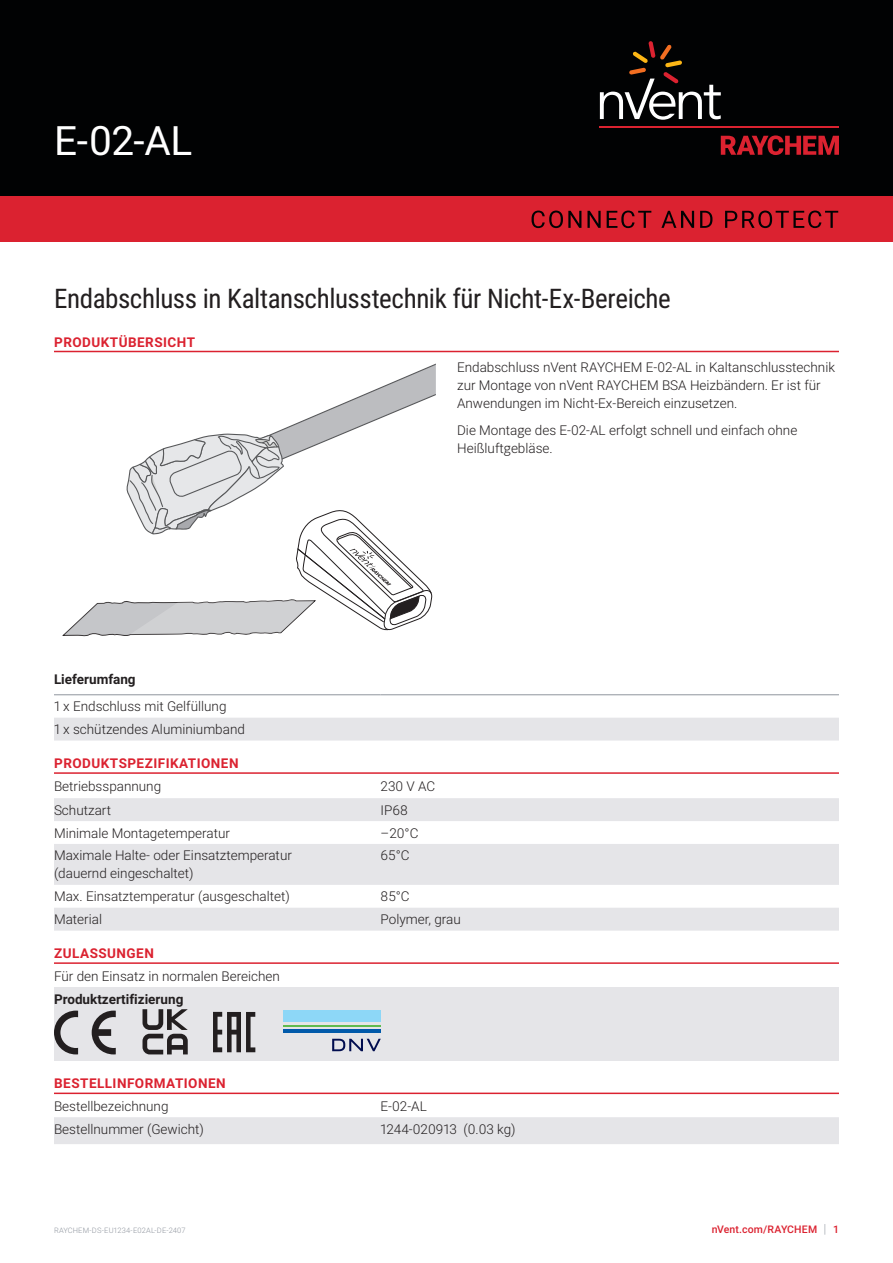
<style>
.page{position:relative;width:893px;height:1263px;background:#fff}
.page>*{position:absolute;margin:0;border:0;box-sizing:border-box;transform-origin:0 0}
.Title_Product_Name{font:40.5px "Roboto";color:#fff}
.Product_Description{font:27px "Roboto Condensed";letter-spacing:-.015em;color:#231f20}
.Bodytext_2{font:300 13.5px/18px "Roboto";color:#231f20}
.Bodytext_1{font:300 13.5px/18px "Roboto";color:#231f20}
.Subhead{font:700 13.5px "Roboto";letter-spacing:.035em;color:#db2230}
.Table_Text{font:300 13.5px "Roboto";color:#231f20}
.Subhead_L-2{font:700 13.5px "Roboto";color:#231f20}
.t1{font:500 10.5px "Roboto";letter-spacing:.015em;color:#db2230}
.t2{font:300 7.5px "Roboto";letter-spacing:.015em;color:#8f959e}
.s1{font-weight:300;font-size:12.6px;color:#8f959e}
</style>
<div class="page">
<div style="left:0;top:0;width:893px;height:196px;background:#010203"></div>
<div style="left:0;top:196px;width:893px;height:45px;background:#db2230"></div>
<svg style="left:532px;top:211px;width:306px;height:17px"></svg>
<svg style="left:721px;top:135px;width:118px;height:20px"></svg>
<hr style="left:600px;top:127px;width:239px;height:1px;background:#db2230">
<svg style="left:600px;top:41px;width:121px;height:79px"></svg>
<hr style="left:54px;top:351px;width:785px;height:1px;background:#db2230">
<hr style="left:54px;top:772px;width:785px;height:2px;background:#db2230">
<hr style="left:54px;top:962px;width:785px;height:2px;background:#db2230">
<hr style="left:54px;top:1092px;width:785px;height:2px;background:#db2230">
<div style="left:54px;top:718px;width:785px;height:22px;background:#e5e5e8"></div>
<hr style="left:54px;top:694px;width:327px;height:1px;background:#8f959e">
<hr style="left:381px;top:694px;width:458px;height:1px;background:#8f959e">
<svg style="left:54px;top:798px;width:785px;height:132px;fill:#e5e5e8"></svg>
<div style="left:54px;top:987px;width:784px;height:74px;background:#e5e5e8"></div>
<svg style="left:54px;top:1010px;width:24px;height:44px"></svg>
<svg style="left:92px;top:1010px;width:24px;height:44px"></svg>
<svg style="left:142px;top:1009px;width:46px;height:45px"></svg>
<svg style="left:213px;top:1012px;width:42px;height:40px"></svg>
<div style="left:284px;top:1010px;width:97px;height:11px;background:#8dd7f7"></div>
<hr style="left:284px;top:1025px;width:97px;height:2px;background:#5fbb4e">
<hr style="left:284px;top:1029px;width:97px;height:4px;background:#015aaa">
<svg style="left:332px;top:1039px;width:49px;height:12px"></svg>
<div style="left:54px;top:1117px;width:785px;height:27px;background:#e5e5e8"></div>
<svg style="left:62px;top:363px;width:374px;height:274px"></svg>
<p class="Title_Product_Name" style="left:54px;top:112px;width:140px">E-02-AL</p>
<p class="Product_Description" style="left:54px;top:280px;width:618px">Endabschluss in Kaltanschlusstechnik für Nicht-Ex-Bereiche</p>
<p class="Subhead" style="left:54px;top:332px;width:142px">PRODUKTÜBERSICHT</p>
<p class="Bodytext_1" style="left:457px;top:358px;width:379px">Endabschluss nVent RAYCHEM E-02-AL in Kaltanschlusstechnik zur Montage von nVent RAYCHEM BSA Heizbändern. Er ist für<br>Anwendungen im Nicht-Ex-Bereich einzusetzen.</p>
<p class="Bodytext_1" style="left:457px;top:420px;width:342px">Die Montage des E-02-AL erfolgt schnell und einfach ohne<br>Heißluftgebläse.</p>
<p class="Subhead_L-2" style="left:54px;top:670px;width:83px">Lieferumfang</p>
<p class="Table_Text" style="left:54px;top:697px;width:174px">1 x Endschluss mit Gelfüllung</p>
<p class="Table_Text" style="left:54px;top:720px;width:192px">1 x schützendes Aluminiumband</p>
<p class="Subhead" style="left:54px;top:754px;width:186px">PRODUKTSPEZIFIKATIONEN</p>
<p class="Bodytext_2" style="left:54px;top:776px;width:109px">Betriebsspannung</p>
<p class="Bodytext_2" style="left:381px;top:776px;width:56px">230 V AC</p>
<p class="Bodytext_2" style="left:54px;top:800px;width:59px">Schutzart</p>
<p class="Bodytext_2" style="left:381px;top:800px;width:29px">IP68</p>
<p class="Bodytext_2" style="left:54px;top:823px;width:177px">Minimale Montagetemperatur</p>
<p class="Bodytext_2" style="left:381px;top:823px;width:39px">–20°C</p>
<p class="Bodytext_2" style="left:54px;top:846px;width:239px">Maximale Halte- oder Einsatztemperatur (dauernd eingeschaltet)</p>
<p class="Bodytext_2" style="left:381px;top:846px;width:30px">65°C</p>
<p class="Bodytext_2" style="left:54px;top:887px;width:237px">Max. Einsatztemperatur (ausgeschaltet)</p>
<p class="Bodytext_2" style="left:381px;top:887px;width:31px">85°C</p>
<p class="Bodytext_2" style="left:54px;top:910px;width:50px">Material</p>
<p class="Bodytext_2" style="left:381px;top:910px;width:82px">Polymer, grau</p>
<p class="Subhead" style="left:54px;top:944px;width:101px">ZULASSUNGEN</p>
<p class="Bodytext_2" style="left:54px;top:966px;width:228px">Für den Einsatz in normalen Bereichen</p>
<p class="Subhead_L-2" style="left:54px;top:989px;width:131px">Produktzertifizierung</p>
<p class="Subhead" style="left:54px;top:1074px;width:173px">BESTELLINFORMATIONEN</p>
<p class="Bodytext_2" style="left:54px;top:1096px;width:116px">Bestellbezeichnung</p>
<p class="Bodytext_2" style="left:381px;top:1096px;width:48px">E-02-AL</p>
<p class="Bodytext_2" style="left:54px;top:1119px;width:151px">Bestellnummer (Gewicht)</p>
<p class="Bodytext_2" style="left:381px;top:1119px;width:137px">1244-020913 (0.03 kg)</p>
<p class="t2" style="left:54px;top:1225px;width:133px">RAYCHEM-DS-EU1234-E02AL-DE-2407</p>
<p class="t1" style="left:712px;top:1222px;width:129px">nVent.com/RAYCHEM <span class="s1">|</span> 1</p>
</div>
